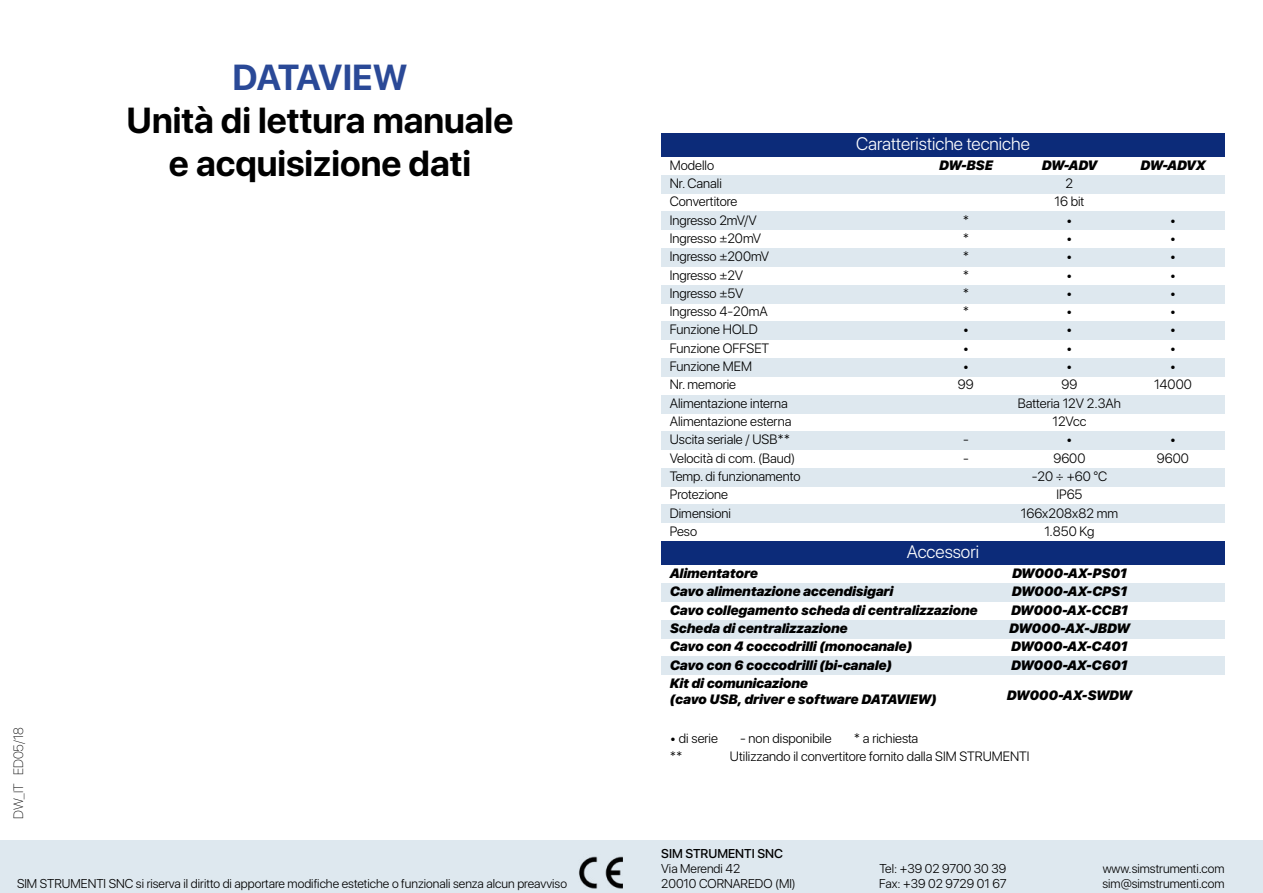
<style>
.page{position:relative;width:1263px;height:893px;background:#fff}
.page>*{position:absolute;margin:0;border:0;box-sizing:border-box;transform-origin:0 0}
.t1{font:700 36px/43.2px "SF Pro Display";color:#000;text-align:center}
.t2{font:700 36px "SF Pro Display";letter-spacing:-.03em;color:#2a4997}
.t3{font:300 18px "SF Pro Display";color:#fff}
.t4{font:300 13.5px/18.3px "SF Pro Display";color:#000}
.t5{font:italic 900 13.5px/18.3px "SF Pro Display";color:#000}
.t6{font:100 13.5px "SF Pro Display";color:#000}
.t7{font:300 12.75px/15.3px "SF Pro Display";color:#000}
.t8{font:500 12.75px "SF Pro Display";color:#000}
</style>
<div class="page">
<div style="left:0;top:840px;width:1263px;height:53px;background:#dee8ef"></div>
<img style="left:579px;top:856px;width:44px;height:32px">
<div style="left:661px;top:212px;width:253px;height:18px;background:#dee8ef"></div>
<div style="left:914px;top:212px;width:104px;height:18px;background:#dee8ef"></div>
<div style="left:661px;top:133px;width:564px;height:24px;background:#0c2b79"></div>
<div style="left:661px;top:248px;width:253px;height:19px;background:#dee8ef"></div>
<div style="left:914px;top:248px;width:104px;height:19px;background:#dee8ef"></div>
<div style="left:661px;top:285px;width:253px;height:18px;background:#dee8ef"></div>
<div style="left:914px;top:285px;width:104px;height:18px;background:#dee8ef"></div>
<div style="left:661px;top:322px;width:253px;height:18px;background:#dee8ef"></div>
<div style="left:661px;top:468px;width:253px;height:18px;background:#dee8ef"></div>
<div style="left:914px;top:468px;width:311px;height:18px;background:#dee8ef"></div>
<div style="left:661px;top:175px;width:253px;height:18px;background:#dee8ef"></div>
<div style="left:914px;top:175px;width:311px;height:18px;background:#dee8ef"></div>
<div style="left:661px;top:395px;width:253px;height:18px;background:#dee8ef"></div>
<div style="left:914px;top:395px;width:311px;height:18px;background:#dee8ef"></div>
<div style="left:661px;top:431px;width:253px;height:19px;background:#dee8ef"></div>
<div style="left:914px;top:431px;width:104px;height:19px;background:#dee8ef"></div>
<div style="left:661px;top:358px;width:253px;height:19px;background:#dee8ef"></div>
<div style="left:661px;top:505px;width:253px;height:18px;background:#dee8ef"></div>
<div style="left:914px;top:505px;width:311px;height:18px;background:#dee8ef"></div>
<div style="left:661px;top:541px;width:564px;height:24px;background:#0c2b79"></div>
<div style="left:914px;top:583px;width:311px;height:19px;background:#dee8ef"></div>
<div style="left:661px;top:583px;width:253px;height:19px;background:#dee8ef"></div>
<div style="left:914px;top:620px;width:311px;height:18px;background:#dee8ef"></div>
<div style="left:914px;top:657px;width:311px;height:18px;background:#dee8ef"></div>
<div style="left:661px;top:620px;width:253px;height:18px;background:#dee8ef"></div>
<div style="left:661px;top:657px;width:253px;height:18px;background:#dee8ef"></div>
<div style="left:1121px;top:212px;width:104px;height:18px;background:#dee8ef"></div>
<div style="left:1121px;top:248px;width:104px;height:19px;background:#dee8ef"></div>
<div style="left:1121px;top:285px;width:104px;height:18px;background:#dee8ef"></div>
<div style="left:1121px;top:322px;width:104px;height:18px;background:#dee8ef"></div>
<div style="left:1121px;top:358px;width:104px;height:19px;background:#dee8ef"></div>
<div style="left:1018px;top:212px;width:103px;height:18px;background:#dee8ef"></div>
<div style="left:1018px;top:248px;width:103px;height:19px;background:#dee8ef"></div>
<div style="left:1018px;top:285px;width:103px;height:18px;background:#dee8ef"></div>
<div style="left:1018px;top:322px;width:103px;height:18px;background:#dee8ef"></div>
<div style="left:1018px;top:358px;width:103px;height:19px;background:#dee8ef"></div>
<div style="left:914px;top:322px;width:104px;height:18px;background:#dee8ef"></div>
<div style="left:914px;top:358px;width:104px;height:19px;background:#dee8ef"></div>
<div style="left:1018px;top:431px;width:103px;height:19px;background:#dee8ef"></div>
<div style="left:1121px;top:431px;width:104px;height:19px;background:#dee8ef"></div>
<h1 class="t2" style="left:232px;top:56px;width:177px">DATAVIEW</h1>
<h1 class="t1" style="left:127px;top:99px;width:388px">Unità di lettura manuale e acquisizione dati</h1>
<p class="t6" style="left:9px;top:819px;width:93px;rotate:-90deg">DW_IT ED05/18</p>
<p class="t7" style="left:17px;top:876px;width:552px">SIM STRUMENTI SNC si riserva il diritto di apportare modifiche estetiche o funzionali senza alcun preavviso</p>
<h2 class="t3" style="left:856px;top:131px;width:175px">Caratteristiche tecniche</h2>
<p class="t4" style="left:670px;top:156px;width:46px">Modello</p>
<p class="t5" style="left:939px;top:156px;width:55px">DW-BSE</p>
<p class="t5" style="left:1042px;top:156px;width:57px">DW-ADV</p>
<p class="t5" style="left:1140px;top:156px;width:67px">DW-ADVX</p>
<p class="t4" style="left:670px;top:174px;width:54px">Nr. Canali</p>
<p class="t4" style="left:1065px;top:174px;width:9px">2</p>
<p class="t4" style="left:670px;top:193px;width:69px">Convertitore</p>
<p class="t4" style="left:1054px;top:193px;width:32px">16 bit</p>
<p class="t4" style="left:670px;top:211px;width:93px">Ingresso 2mV/V<br>Ingresso ±20mV</p>
<p class="t4" style="left:963px;top:211px;width:8px">* *</p>
<p class="t4" style="left:1066px;top:211px;width:8px;text-align:justify">• • • • • • •</p>
<p class="t4" style="left:1066px;top:357px;width:8px">•</p>
<p class="t4" style="left:670px;top:248px;width:101px">Ingresso ±200mV</p>
<p class="t4" style="left:963px;top:248px;width:8px">*</p>
<p class="t4" style="left:670px;top:266px;width:75px">Ingresso ±2V<br>Ingresso ±5V</p>
<p class="t4" style="left:963px;top:266px;width:8px">* *</p>
<p class="t4" style="left:670px;top:303px;width:99px">Ingresso 4-20mA<br>Funzione HOLD</p>
<p class="t4" style="left:963px;top:303px;width:8px">*</p>
<p class="t4" style="left:963px;top:321px;width:8px">•</p>
<p class="t4" style="left:963px;top:357px;width:8px">•</p>
<p class="t4" style="left:670px;top:339px;width:101px">Funzione OFFSET</p>
<p class="t4" style="left:963px;top:339px;width:8px">•</p>
<p class="t4" style="left:1066px;top:339px;width:8px">•</p>
<p class="t4" style="left:670px;top:357px;width:84px">Funzione MEM</p>
<p class="t4" style="left:1170px;top:211px;width:8px;text-align:justify">• • • • • • •</p>
<p class="t4" style="left:1170px;top:357px;width:8px">•</p>
<p class="t4" style="left:1170px;top:339px;width:8px">•</p>
<p class="t4" style="left:1061px;top:376px;width:17px">99</p>
<p class="t4" style="left:1154px;top:376px;width:39px">14000</p>
<p class="t4" style="left:670px;top:376px;width:68px">Nr. memorie</p>
<p class="t4" style="left:958px;top:376px;width:17px">99</p>
<p class="t4" style="left:670px;top:394px;width:123px">Alimentazione interna<br>Alimentazione esterna</p>
<p class="t4" style="left:1018px;top:394px;width:105px;text-align:center">Batteria 12V 2.3Ah<br>12Vcc</p>
<p class="t4" style="left:670px;top:431px;width:122px">Uscita seriale / USB**</p>
<p class="t4" style="left:963px;top:431px;width:7px">-</p>
<p class="t4" style="left:670px;top:449px;width:127px">Velocità di com. (Baud)</p>
<p class="t4" style="left:963px;top:449px;width:7px">-</p>
<p class="t4" style="left:1066px;top:431px;width:8px">•</p>
<p class="t4" style="left:1170px;top:431px;width:8px">•</p>
<p class="t4" style="left:1053px;top:449px;width:34px">9600</p>
<p class="t4" style="left:1157px;top:449px;width:34px">9600</p>
<p class="t4" style="left:670px;top:467px;width:132px">Temp. di funzionamento</p>
<p class="t4" style="left:1032px;top:467px;width:77px">-20 ÷ +60 °C</p>
<p class="t4" style="left:670px;top:486px;width:63px">Protezione<br>Dimensioni</p>
<p class="t4" style="left:1021px;top:486px;width:99px;text-align:center">IP65<br>166x208x82 mm</p>
<p class="t4" style="left:670px;top:522px;width:29px">Peso</p>
<p class="t4" style="left:1044px;top:522px;width:52px">1.850 Kg</p>
<h2 class="t3" style="left:907px;top:539px;width:74px">Accessori</h2>
<p class="t5" style="left:670px;top:564px;width:90px">Alimentatore</p>
<p class="t5" style="left:1012px;top:564px;width:116px">DW000-AX-PS01</p>
<p class="t5" style="left:670px;top:583px;width:225px">Cavo alimentazione accendisigari</p>
<p class="t5" style="left:1012px;top:583px;width:117px">DW000-AX-CPS1</p>
<p class="t5" style="left:1009px;top:619px;width:122px">DW000-AX-JBDW</p>
<p class="t5" style="left:670px;top:601px;width:309px">Cavo collegamento scheda di centralizzazione</p>
<p class="t5" style="left:1011px;top:601px;width:118px">DW000-AX-CCB1</p>
<p class="t5" style="left:670px;top:638px;width:244px">Cavo con 4 coccodrilli (monocanale)</p>
<p class="t5" style="left:1011px;top:638px;width:118px">DW000-AX-C401<br>DW000-AX-C601</p>
<p class="t5" style="left:670px;top:619px;width:179px">Scheda di centralizzazione</p>
<p class="t5" style="left:670px;top:656px;width:224px">Cavo con 6 coccodrilli (bi-canale)<br>Kit di comunicazione</p>
<p class="t5" style="left:670px;top:690px;width:268px">(cavo USB, driver e software DATAVIEW)</p>
<p class="t5" style="left:1007px;top:686px;width:126px">DW000-AX-SWDW</p>
<p class="t4" style="left:670px;top:729px;width:50px">• di serie</p>
<p class="t4" style="left:740px;top:729px;width:93px">- non disponibile</p>
<p class="t4" style="left:854px;top:729px;width:66px">* a richiesta</p>
<p class="t4" style="left:670px;top:748px;width:14px">**</p>
<p class="t4" style="left:730px;top:748px;width:301px">Utilizzando il convertitore fornito dalla SIM STRUMENTI</p>
<p class="t8" style="left:661px;top:844px;width:123px">SIM STRUMENTI SNC</p>
<p class="t7" style="left:661px;top:861px;width:136px">Via Merendi 42<br>20010 CORNAREDO (MI)</p>
<p class="t7" style="left:879px;top:861px;width:129px">Tel: +39 02 9700 30 39<br>Fax: +39 02 9729 01 67</p>
<p class="t7" style="left:1102px;top:861px;width:124px">www.simstrumenti.com sim@simstrumenti.com</p>
</div>
